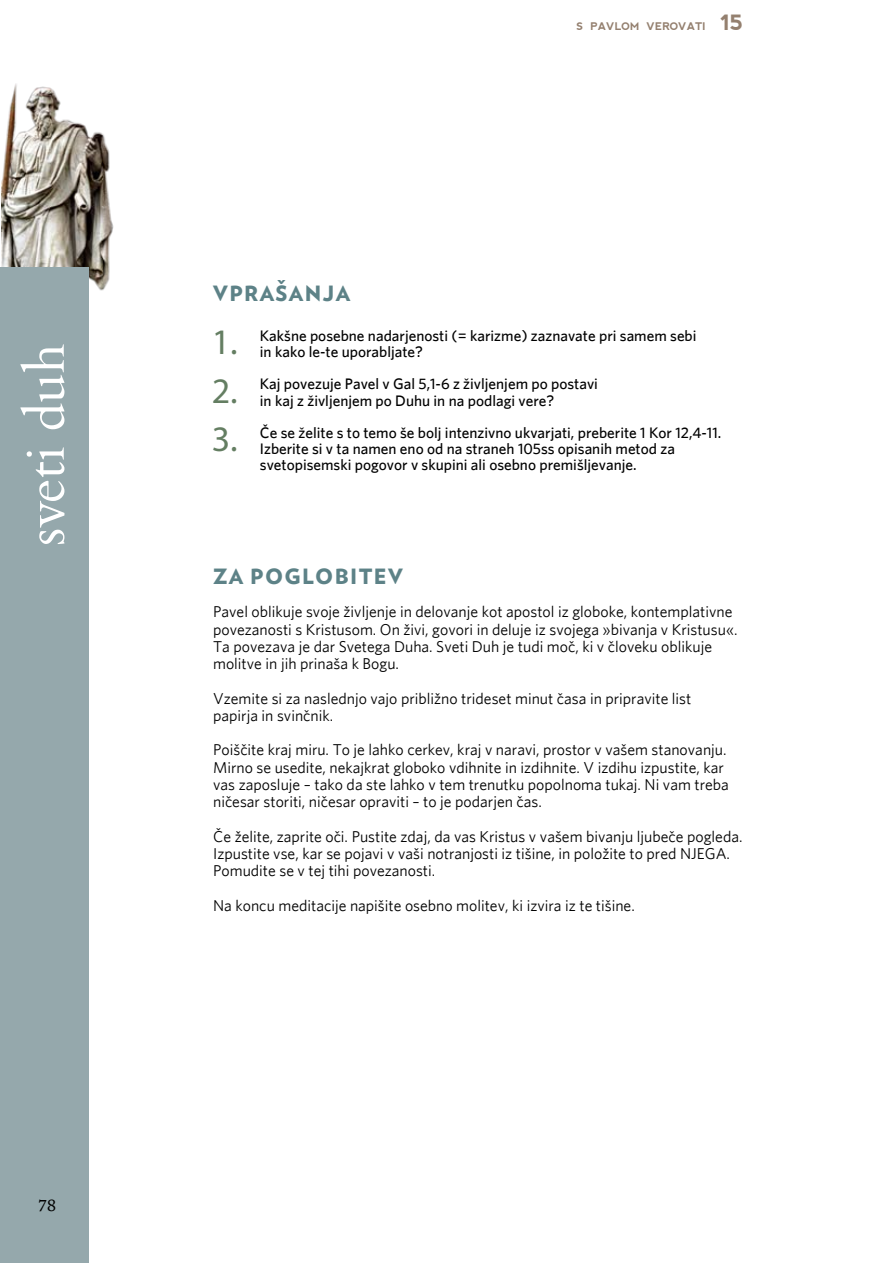
<style>
.page{position:relative;width:893px;height:1263px;background:#fff}
.page>*{position:absolute;margin:0;border:0;box-sizing:border-box;transform-origin:0 0}
.t1{font:54px "Cardo";color:#fff}
.t2{font:36px/48.4px "Myriad Pro";color:#647e62}
.t3{font:900 21px "Verlag";color:#5d8287}
.t4{font:18px "Mercury Text G2";color:#000}
.t5{font:15.75px/17.2px "Whitney";color:#000}
.t6{font:500 15.3px/16.2px "Whitney";color:#000}
.t7{font:700 10.5px "nevis";color:#94806f}
.s1{font-size:21.15px}
</style>
<div class="page">
<img style="left:1px;top:83px;width:113px;height:208px">
<div style="left:0;top:267px;width:89px;height:996px;background:#95a8ac"></div>
<h1 class="t1" style="left:2px;top:546px;width:204px;rotate:-90deg">sveti duh</h1>
<p class="t4" style="left:38px;top:1194px;width:20px">78</p>
<p class="t7" style="left:576px;top:20px;width:168px">S PAVLOM VEROVATI <span class="s1">15</span></p>
<h3 class="t3" style="left:213px;top:276px;width:32px">VPRAŠANJA</h3>
<p class="t6" style="left:260px;top:327px;width:438px">Kakšne posebne nadarjenosti (= karizme) zaznavate pri samem sebi in kako le-te uporabljate?</p>
<p class="t6" style="left:260px;top:376px;width:340px">Kaj povezuje Pavel v Gal 5,1-6 z življenjem po postavi in kaj z življenjem po Duhu in na podlagi vere?</p>
<p class="t6" style="left:260px;top:424px;width:463px">Če se želite s to temo še bolj intenzivno ukvarjati, preberite 1 Kor 12,4-11.<br>Izberite si v ta namen eno od na straneh 105ss opisanih metod za svetopisemski pogovor v skupini ali osebno premišljevanje.</p>
<h2 class="t2" style="left:212px;top:319px;width:27px">1.<br>2.</h2>
<h2 class="t2" style="left:212px;top:416px;width:27px">3.</h2>
<h3 class="t3" style="left:213px;top:559px;width:53px">ZA POGLOBITEV</h3>
<p class="t5" style="left:213px;top:603px;width:526px">Pavel oblikuje svoje življenje in delovanje kot apostol iz globoke, kontemplativne povezanosti s Kristusom. On živi, govori in deluje iz svojega »bivanja v Kristusu«.<br>Ta povezava je dar Svetega Duha. Sveti Duh je tudi moč, ki v človeku oblikuje molitve in jih prinaša k Bogu.</p>
<p class="t5" style="left:213px;top:689px;width:480px">Vzemite si za naslednjo vajo približno trideset minut časa in pripravite list papirja in svinčnik.</p>
<p class="t5" style="left:213px;top:741px;width:517px">Poiščite kraj miru. To je lahko cerkev, kraj v naravi, prostor v vašem stanovanju.<br>Mirno se usedite, nekajkrat globoko vdihnite in izdihnite. V izdihu izpustite, kar vas zaposluje – tako da ste lahko v tem trenutku popolnoma tukaj. Ni vam treba ničesar storiti, ničesar opraviti – to je podarjen čas.</p>
<p class="t5" style="left:213px;top:827px;width:531px">Če želite, zaprite oči. Pustite zdaj, da vas Kristus v vašem bivanju ljubeče pogleda.<br>Izpustite vse, kar se pojavi v vaši notranjosti iz tišine, in položite to pred NJEGA.<br>Pomudite se v tej tihi povezanosti.</p>
<p class="t5" style="left:213px;top:896px;width:423px">Na koncu meditacije napišite osebno molitev, ki izvira iz te tišine.</p>
</div>
